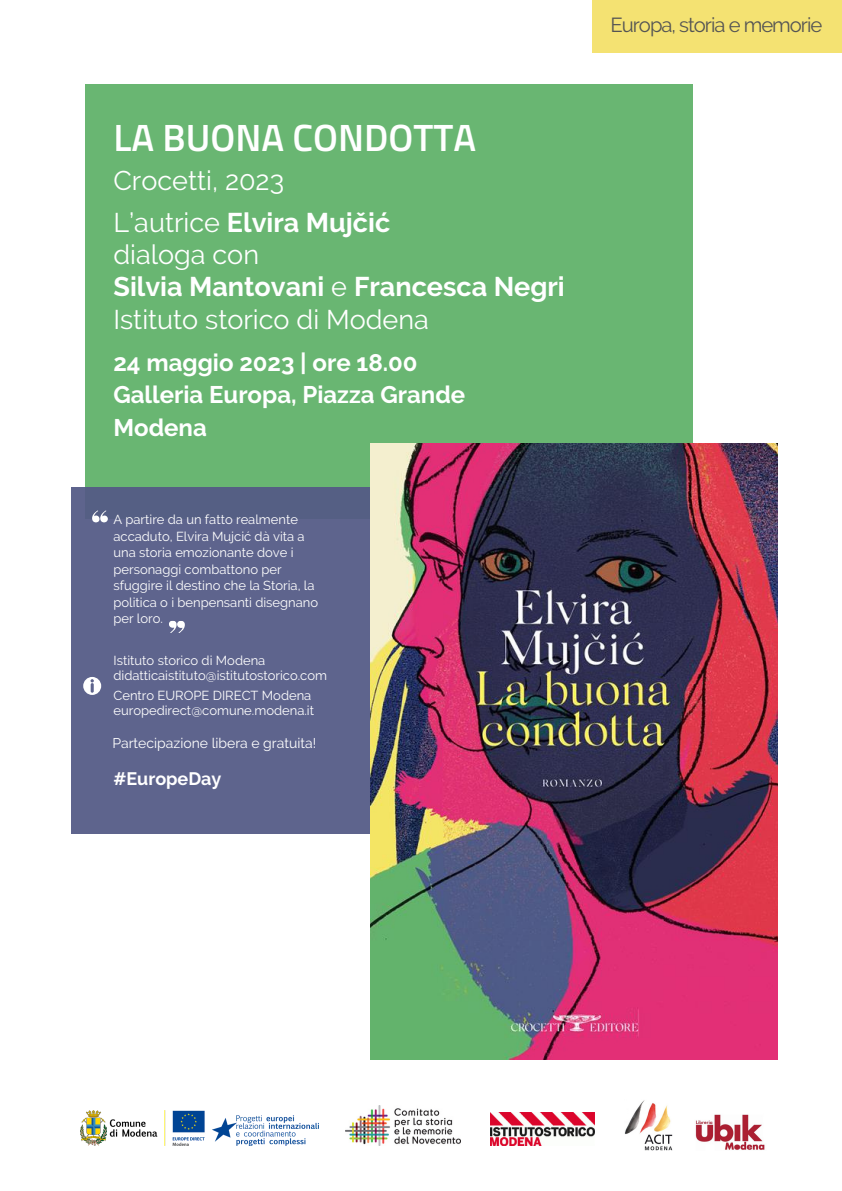
<style>
.page{position:relative;width:842px;height:1191px;background:#fff}
.page>*{position:absolute;margin:0;border:0;box-sizing:border-box;transform-origin:0 0}
.t1{font:600 38px "Titillium Web";color:#fff}
.t2{font:27px/32.2px "Raleway";color:#fff}
.t3{font:700 24px/32.2px "Raleway";color:#fff}
.t4{font:20.3px "Raleway";letter-spacing:-.05em;color:#545454}
.t5{font:700 18px "Raleway";color:#fff}
.t6{font:14px "Raleway";color:#fff}
.t7{font:13px/16.5px "Raleway";color:#fff}
.s1{font-weight:700}
</style>
<div class="page">
<div style="left:85px;top:84px;width:607px;height:434px;background:#63b36c"></div>
<div style="left:71px;top:487px;width:299px;height:346px;background:#5e648d"></div>
<img style="left:370px;top:444px;width:407px;height:615px">
<svg style="left:83px;top:677px;width:18px;height:18px"></svg>
<svg style="left:169px;top:620px;width:16px;height:13px"></svg>
<svg style="left:92px;top:510px;width:16px;height:12px"></svg>
<div style="left:592px;top:0;width:250px;height:53px;background:#f4e272"></div>
<img style="left:81px;top:1110px;width:237px;height:35px">
<img style="left:490px;top:1112px;width:104px;height:33px">
<img style="left:695px;top:1114px;width:70px;height:36px">
<img style="left:624px;top:1100px;width:49px;height:51px">
<img style="left:345px;top:1105px;width:115px;height:40px">
<h1 class="t1" style="left:113px;top:108px;width:364px">LA BUONA CONDOTTA</h1>
<h2 class="t2" style="left:113px;top:165px;width:172px">Crocetti, 2023</h2>
<h2 class="t2" style="left:113px;top:206px;width:453px">L’autrice <span class="s1">Elvira Mujčić<br></span>dialoga con<br><span class="s1">Silvia Mantovani</span> e <span class="s1">Francesca Negri<br></span>Istituto storico di Modena</h2>
<h3 class="t3" style="left:113px;top:346px;width:353px">24 maggio 2023 | ore 18.00<br>Galleria Europa, Piazza Grande<br>Modena</h3>
<p class="t7" style="left:113px;top:511px;width:206px">A partire da un fatto realmente accaduto, Elvira Mujcić dà vita a una storia emozionante dove i personaggi combattono per sfuggire il destino che la Storia, la politica o i benpensanti disegnano per loro.</p>
<p class="t7" style="left:113px;top:652px;width:215px;line-height:15px">Istituto storico di Modena didatticaistituto@istitutostorico.com</p>
<p class="t7" style="left:113px;top:688px;width:202px;line-height:15px">Centro EUROPE DIRECT Modena europedirect@comune.modena.it</p>
<p class="t6" style="left:112px;top:734px;width:205px">Partecipazione libera e gratuita!</p>
<h3 class="t5" style="left:113px;top:767px;width:110px">#EuropeDay</h3>
<h3 class="t4" style="left:610px;top:13px;width:213px">Europa, storia e memorie</h3>
</div>
